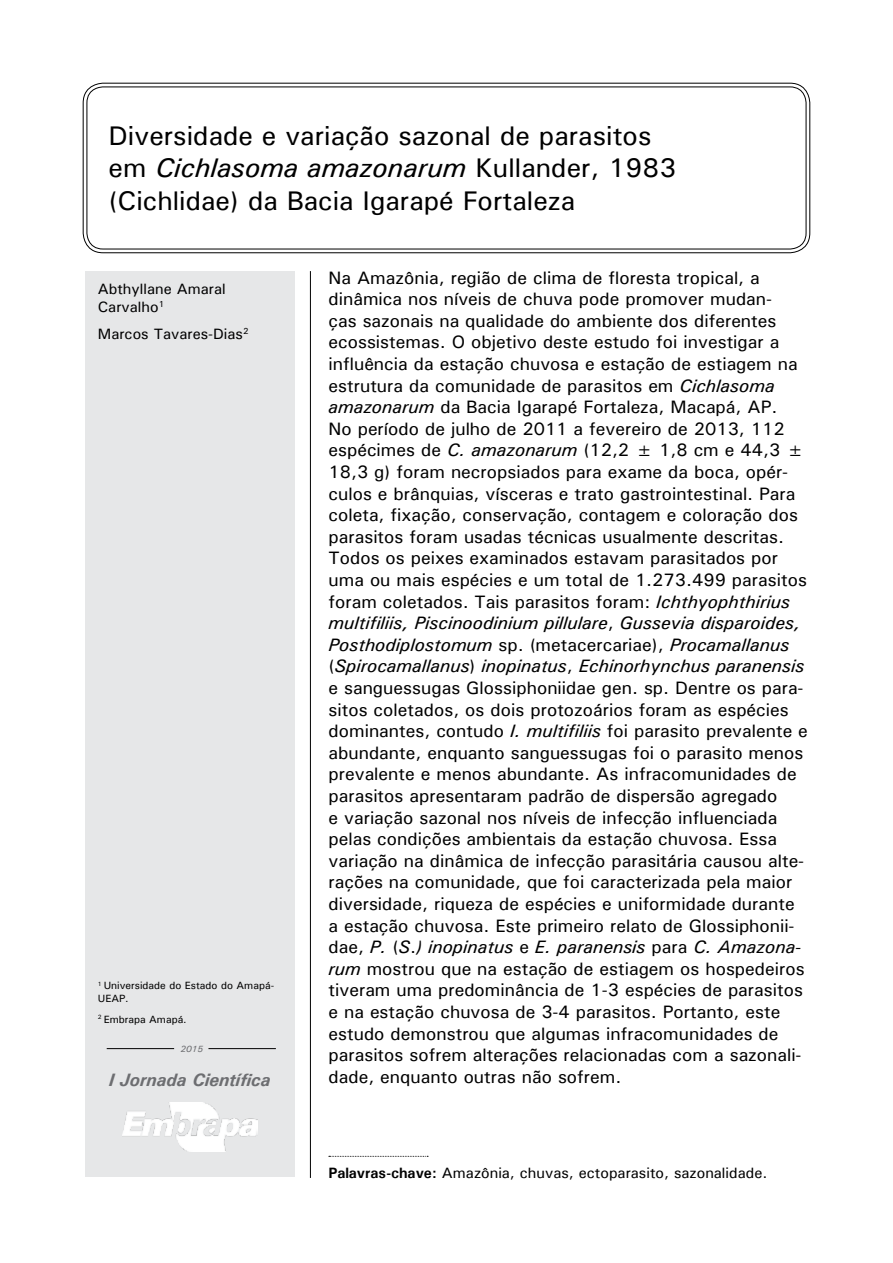
<style>
.page{position:relative;width:893px;height:1263px;background:#fff}
.page>*{position:absolute;margin:0;border:0;box-sizing:border-box;transform-origin:0 0}
.t1{font:500 27px/32.4px "Univers";color:#000}
.t2{font:500 18px/21.6px "Univers";color:#000}
.t3{font:italic 700 18px "Univers";color:#6d6e71}
.t4{font:500 15px/18px "Univers";color:#000}
.t5{font:500 10.5px/12.6px "Univers";color:#000}
.t6{font:italic 500 9px "Univers";color:#6d6e71}
.s1{font-style:italic}
.s2{font-weight:700}
</style>
<div class="page">
<hr style="left:310px;top:271px;width:1px;height:907px;background:#000">
<div style="left:85px;top:1035px;width:209px;height:142px;background:#e6e7e8"></div>
<img style="left:122px;top:1102px;width:135px;height:49px">
<hr style="left:107px;top:1048px;width:67px;height:1px;background:#000">
<hr style="left:208px;top:1048px;width:68px;height:1px;background:#000">
<div style="left:85px;top:750px;width:209px;height:285px;background:#e6e7e8"></div>
<div style="left:85px;top:271px;width:209px;height:479px;background:#e6e7e8"></div>
<div style="left:83px;top:83px;width:727px;height:170px;border:1px solid #000;border-radius:20px"></div>
<div style="left:87px;top:87px;width:719px;height:162px;border:1px solid #000;border-radius:16px"></div>
<svg style="left:329px;top:1156px;width:99px;height:1px"></svg>
<h1 class="t1" style="left:109px;top:119px;width:569px">Diversidade e variação sazonal de parasitos em <span class="s1">Cichlasoma amazonarum</span> Kullander, 1983 (Cichlidae) da Bacia Igarapé Fortaleza</h1>
<p class="t4" style="left:98px;top:280px;width:129px">Abthyllane Amaral<br>Carvalho<sup>1</sup></p>
<p class="t4" style="left:98px;top:324px;width:152px">Marcos Tavares-Dias<sup>2</sup></p>
<p class="t5" style="left:98px;top:979px;width:178px"><sup>1</sup> Universidade do Estado do Amapá-<br>UEAP.</p>
<p class="t5" style="left:98px;top:1012px;width:90px"><sup>2</sup> Embrapa Amapá.</p>
<p class="t6" style="left:181px;top:1043px;width:24px">2015</p>
<p class="t3" style="left:109px;top:1068px;width:163px">I Jornada Científica</p>
<p class="t2" style="left:328px;top:266px;width:481px">Na Amazônia, região de clima de floresta tropical, a dinâmica nos níveis de chuva pode promover mudan-<br>ças sazonais na qualidade do ambiente dos diferentes ecossistemas. O objetivo deste estudo foi investigar a influência da estação chuvosa e estação de estiagem na estrutura da comunidade de parasitos em <span class="s1">Cichlasoma amazonarum</span> da Bacia Igarapé Fortaleza, Macapá, AP.<br>No período de julho de 2011 a fevereiro de 2013, 112 espécimes de <span class="s1">C. amazonarum</span> (12,2 ± 1,8 cm e 44,3 ± 18,3 g) foram necropsiados para exame da boca, opér&shy;culos e brânquias, vísceras e trato gastrointestinal. Para coleta, fixação, conservação, contagem e coloração dos parasitos foram usadas técnicas usualmente descritas.<br>Todos os peixes examinados estavam parasitados por uma ou mais espécies e um total de 1.273.499 parasitos foram coletados. Tais parasitos foram: <span class="s1">Ichthyophthirius multifiliis, Piscinoodinium pillulare</span>, <span class="s1">Gussevia disparoides, Posthodiplostomum</span> sp. (metacercariae), <span class="s1">Procamallanus </span>(<span class="s1">Spirocamallanus</span>) <span class="s1">inopinatus</span>, <span class="s1">Echinorhynchus paranensis </span>e sanguessugas Glossiphoniidae gen. sp. Dentre os para&shy;sitos coletados, os dois protozoários foram as espécies dominantes, contudo <span class="s1">I. multifiliis</span> foi parasito prevalente e abundante, enquanto sanguessugas foi o parasito menos prevalente e menos abundante. As infracomunidades de parasitos apresentaram padrão de dispersão agregado<br>e variação sazonal nos níveis de infecção influenciada pelas condições ambientais da estação chuvosa. Essa variação na dinâmica de infecção parasitária causou alte&shy;rações na comunidade, que foi caracterizada pela maior diversidade, riqueza de espécies e uniformidade durante a estação chuvosa. Este primeiro relato de Glossiphonii&shy;dae, <span class="s1">P.</span> (<span class="s1">S</span>.<span class="s1">) inopinatus</span> e <span class="s1">E. paranensis</span> para <span class="s1">C. Amazona&shy;rum</span> mostrou que na estação de estiagem os hospedeiros tiveram uma predominância de 1-3 espécies de parasitos e na estação chuvosa de 3-4 parasitos. Portanto, este estudo demonstrou que algumas infracomunidades de parasitos sofrem alterações relacionadas com a sazonali&shy;dade, enquanto outras não sofrem.</p>
<p class="t4" style="left:328px;top:1163px;width:440px"><span class="s2">Palavras-chave:</span> Amazônia, chuvas, ectoparasito, sazonalidade.</p>
</div>
